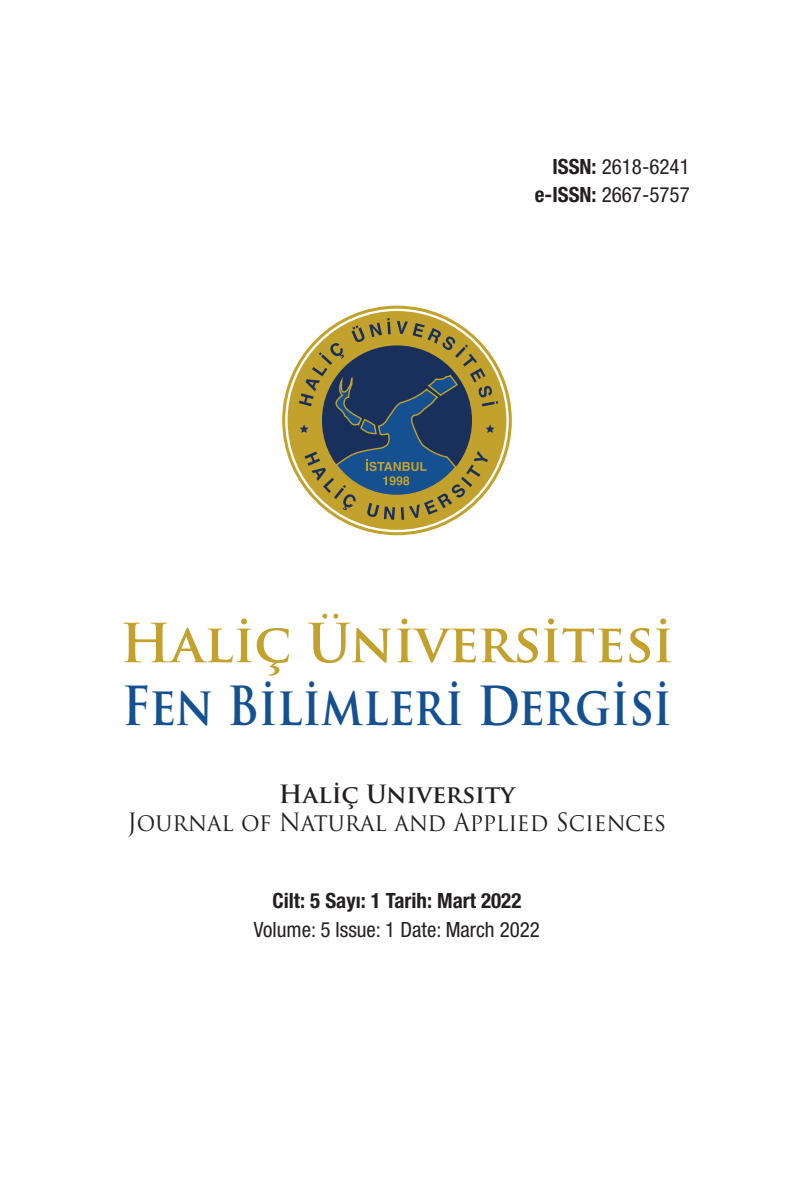
<style>
.page{position:relative;width:794px;height:1191px;background:#fff}
.page>*{position:absolute;margin:0;border:0;box-sizing:border-box;transform-origin:0 0}
.t1{font:700 52.5px "Trajan Pro";letter-spacing:-.005em;color:#155091;scale:.87 1}
.t2{font:700 52.5px "Trajan Pro";color:#c2a12d}
.t3{font:24.5px "Trajan Pro";color:#231f20;scale:.94 1}
.t4{font:700 24.5px "Trajan Pro";color:#231f20}
.t5{font:condensed 21px/28px "Helvetica Neue LT Pro";color:#231f20;text-align:right}
.t6{font:700 condensed 21px "Helvetica Neue LT Pro";color:#231f20}
.s1{font-weight:700}
</style>
<div class="page">
<svg style="left:282px;top:306px;width:230px;height:229px"></svg>
<div style="left:287px;top:311px;width:219px;height:219px;background:#c2a12d;border-radius:50%"></div>
<svg style="left:299px;top:318px;width:199px;height:202px"></svg>
<p class="t5" style="left:535px;top:152px;width:156px"><span class="s1">ISSN:</span> 2618-6241 <span class="s1">e-ISSN:</span> 2667-5757</p>
<h1 class="t2" style="left:120px;top:610px;width:555px">Haliç Üniversitesi</h1>
<h1 class="t1" style="left:122px;top:673px;width:633px">Fen Bilimleri Dergisi</h1>
<p class="t4" style="left:279px;top:778px;width:238px">Haliç University</p>
<p class="t3" style="left:128px;top:806px;width:574px">Journal of Natural and Applied Sciences</p>
<p class="t6" style="left:272px;top:888px;width:250px">Cilt: 5 Sayı: 1 Tarih: Mart 2022</p>
<p class="t5" style="left:254px;top:915px;width:288px">Volume: 5 Issue: 1 Date: March 2022</p>
</div>
